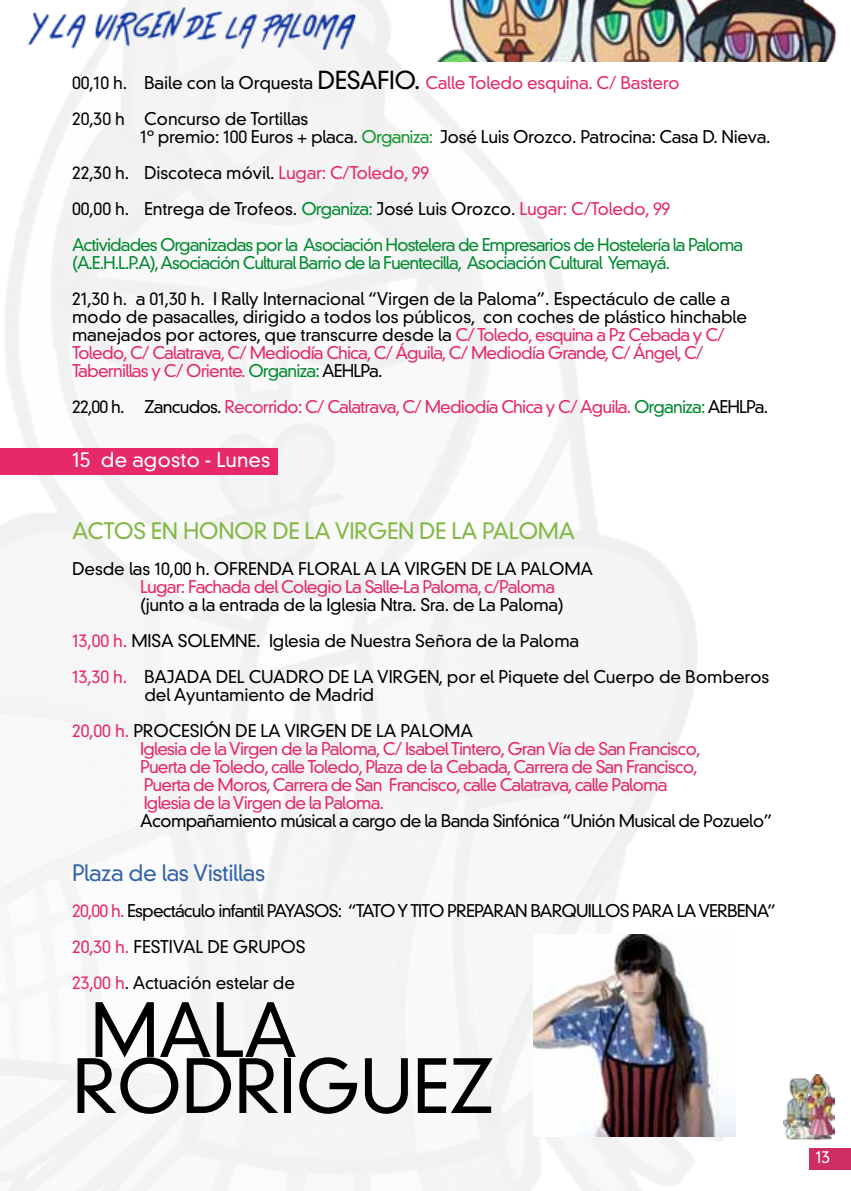
<style>
.page{position:relative;width:851px;height:1191px;background:#fff}
.page>*{position:absolute;margin:0;border:0;box-sizing:border-box;transform-origin:0 0}
.t1{font:300 72px/56px "DIN Neuzeit Grotesk Std";letter-spacing:-.01em;color:#000}
.t2{font:300 22px "DIN Neuzeit Grotesk Std";letter-spacing:-.02em;color:#82b945}
.t3{font:300 22px "DIN Neuzeit Grotesk Std";letter-spacing:-.02em;color:#3464aa}
.t4{font:300 20px "DIN Neuzeit Grotesk Std";color:#fff}
.t5{font:300 17px/36px "DIN Neuzeit Grotesk Std";letter-spacing:-.02em;color:#000}
.t6{font:300 17px/18px "DIN Neuzeit Grotesk Std";letter-spacing:-.05em;color:#e5296a}
.t7{font:300 17px/36px "DIN Neuzeit Grotesk Std";letter-spacing:-.05em;color:#000}
.t8{font:300 17px "DIN Neuzeit Grotesk Std";letter-spacing:-.06em;color:#008b2f}
.t9{font:300 17px "DIN Neuzeit Grotesk Std";letter-spacing:-.04em;color:#000}
.t10{font:300 16px "DIN Neuzeit Grotesk Std";color:#fff}
.s1{font-size:24px}
.s2{color:#e5296a}
.s3{color:#16972e}
.s4{color:#008b2f}
.s5{color:#000}
</style>
<div class="page">
<img style="left:0;top:0;width:729px;height:1191px">
<div style="left:808px;top:1148px;width:42px;height:22px;background:#cd2d62"></div>
<img style="left:0;top:0;width:361px;height:49px">
<img style="left:783px;top:1074px;width:51px;height:66px">
<img style="left:425px;top:0;width:412px;height:62px">
<div style="left:0;top:448px;width:278px;height:27px;background:#e5296a"></div>
<img style="left:533px;top:934px;width:202px;height:202px">
<p class="t5" style="left:72px;top:64px;width:609px">00,10 h. Baile con la Orquesta <span class="s1">DESAFIO.</span> <span class="s2">Calle Toledo esquina. C/ Bastero<br></span>20,30 h Concurso de Tortillas</p>
<p class="t5" style="left:72px;top:118px;width:700px;text-indent:68px">1º premio: 100 Euros + placa. <span class="s3">Organiza:</span> José Luis Orozco. Patrocina: Casa D. Nieva.<br>22,30 h. Discoteca móvil. <span class="s2">Lugar: C/Toledo, 99<br></span>00,00 h. Entrega de Trofeos. <span class="s4">Organiza:</span> José Luis Orozco. <span class="s2">Lugar: C/Toledo, 99<br></span><span class="s4">Actividades Organizadas por la Asociación Hostelera de Empresarios de Hostelería la Paloma</span></p>
<p class="t8" style="left:72px;top:252px;width:599px">(A.E.H.L.P.A), Asociación Cultural Barrio de la Fuentecilla, Asociación Cultural Yemayá.</p>
<p class="t5" style="left:72px;top:289px;width:676px;line-height:18px">21,30 h. a 01,30 h. I Rally Internacional “Virgen de la Paloma”. Espectáculo de calle a modo de pasacalles, dirigido a todos los públicos, con coches de plástico hinchable manejados por actores, que transcurre desde la <span class="s2">C/ Toledo, esquina a Pz Cebada y C/ Toledo, C/ Calatrava, C/ Mediodía Chica, C/ Águila, C/ Mediodía Grande, C/ Ángel, C/ Tabernillas y C/ Oriente.</span> <span class="s4">Organiza:</span> AEHLPa.</p>
<p class="t6" style="left:72px;top:398px;width:697px"><span class="s5">22,00 h. Zancudos.</span> Recorrido: C/ Calatrava, C/ Mediodía Chica y C/ Aguila. <span class="s4">Organiza:</span> <span class="s5">AEHLPa.</span></p>
<p class="t4" style="left:72px;top:447px;width:200px">15 de agosto - Lunes</p>
<p class="t2" style="left:72px;top:517px;width:504px">ACTOS EN HONOR DE LA VIRGEN DE LA PALOMA</p>
<p class="t5" style="left:72px;top:550px;width:522px">Desde las 10,00 h. OFRENDA FLORAL A LA VIRGEN DE LA PALOMA</p>
<p class="t6" style="left:140px;top:577px;width:416px">Lugar: Fachada del Colegio La Salle-La Paloma, c/Paloma</p>
<p class="t5" style="left:72px;top:586px;width:698px;text-indent:68px">(junto a la entrada de la Iglesia Ntra. Sra. de La Paloma)<br><span class="s2">13,00 h.</span> MISA SOLEMNE. Iglesia de Nuestra Señora de la Paloma<br><span class="s2">13,30 h.</span> BAJADA DEL CUADRO DE LA VIRGEN, por el Piquete del Cuerpo de Bomberos</p>
<p class="t5" style="left:72px;top:676px;width:402px;text-indent:72px">del Ayuntamiento de Madrid<br><span class="s2">20,00 h.</span> PROCESIÓN DE LA VIRGEN DE LA PALOMA</p>
<p class="t6" style="left:140px;top:739px;width:562px">Iglesia de la Virgen de la Paloma, C/ Isabel Tintero, Gran Vía de San Francisco, Puerta de Toledo, calle Toledo, Plaza de la Cebada, Carrera de San Francisco, Puerta de Moros, Carrera de San Francisco, calle Calatrava, calle Paloma Iglesia de la Virgen de la Paloma.</p>
<p class="t9" style="left:140px;top:810px;width:633px">Acompañamiento músical a cargo de la Banda Sinfónica “Unión Musical de Pozuelo”</p>
<p class="t3" style="left:72px;top:859px;width:195px">Plaza de las Vistillas</p>
<p class="t7" style="left:72px;top:892px;width:705px"><span class="s2">20,00 h.</span> Espectáculo infantil PAYASOS: “TATO Y TITO PREPARAN BARQUILLOS PARA LA VERBENA”<br><span class="s2">20,30 h.</span> FESTIVAL DE GRUPOS<br><span class="s2">23,00 h</span>. Actuación estelar de</p>
<h1 class="t1" style="left:72px;top:1003px;width:424px">MALA<br>RODRIGUEZ</h1>
<p class="t10" style="left:815px;top:1147px;width:16px">13</p>
</div>
